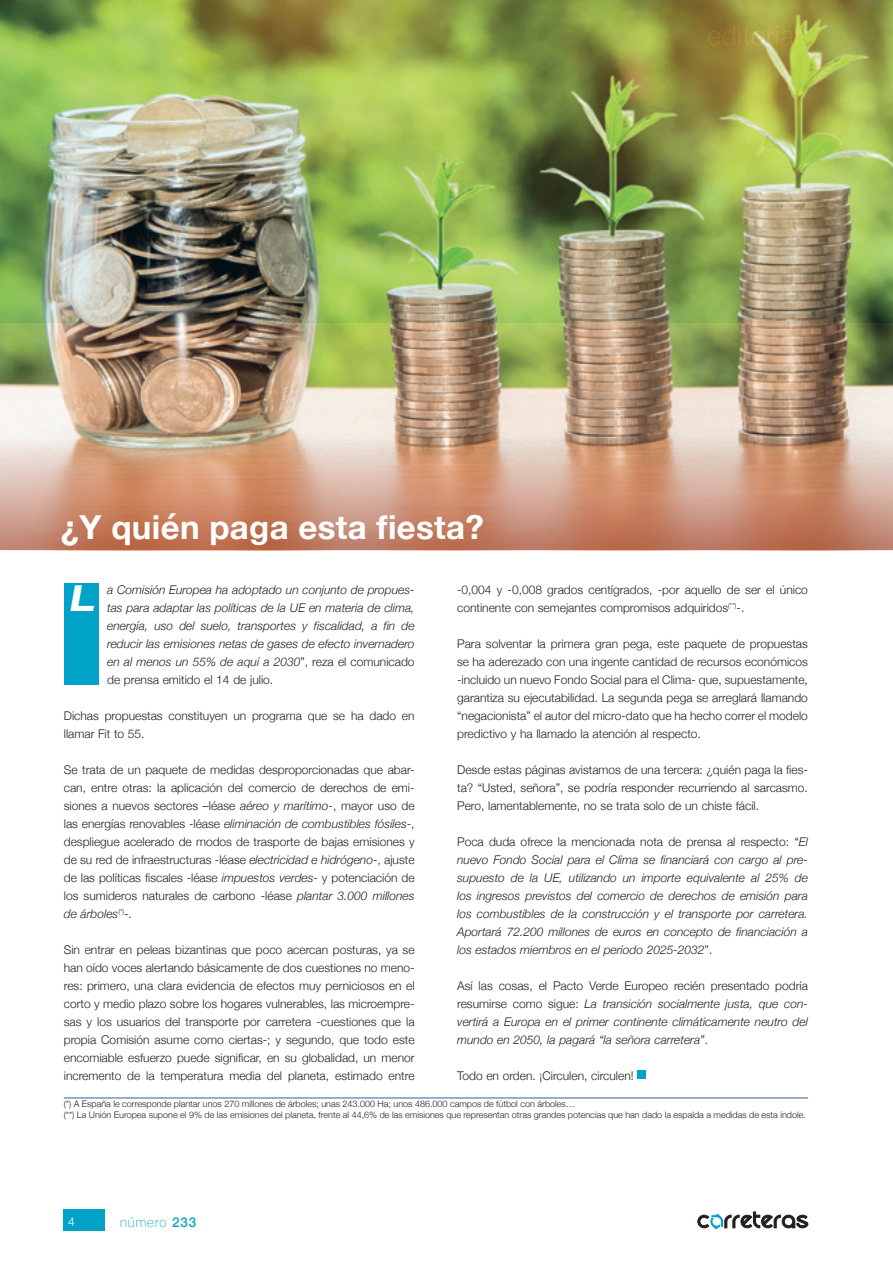
<style>
.page{position:relative;width:893px;height:1263px;background:#fff}
.page>*{position:absolute;margin:0;border:0;box-sizing:border-box;transform-origin:0 0}
.TEXTO_COMUN_2015{font:italic 700 expanded 36px "Helvetica Neue";color:#fff}
.TITULO_TRIBUNA{font:700 33px "Helvetica Neue";letter-spacing:.01em;color:#fff}
.t1{font:100 13.5px "Helvetica Neue";letter-spacing:.06em;color:#00a2c8}
.TEXTO_COMUN_2015-2{font:300 12px/18px "Helvetica Neue";color:#231f20;text-align:justify}
.TEXTO_COMUN_2015-3{font:italic 300 12px/18px "Helvetica Neue";color:#231f20;text-align:justify}
.t2{font:300 12px "Helvetica Neue";color:#fff}
.PIE_PAG{font:300 9px/10.8px "Helvetica Neue";color:#231f20}
.s1{font-style:normal}
.s2{font-style:italic}
.s3{font-weight:500}
</style>
<div class="page">
<div style="left:64px;top:1210px;width:41px;height:21px;background:#00a2c8"></div>
<svg style="left:698px;top:1212px;width:110px;height:17px"></svg>
<img style="left:0;top:0;width:893px;height:551px">
<div style="left:637px;top:1070px;width:9px;height:9px;background:#00a2c8"></div>
<div style="left:64px;top:583px;width:35px;height:101px;background:#00a2c8"></div>
<hr style="left:64px;top:1098px;width:744px;height:1px;background:#345ba9">
<svg style="left:0;top:424px;width:893px;height:126px;background:#cd9b81"></svg>
<p class="TITULO_TRIBUNA" style="left:61px;top:501px;width:424px">¿Y quién paga esta fiesta?</p>
<p class="TEXTO_COMUN_2015-3" style="left:107px;top:580px;width:309px">a Comisión Europea ha adoptado un conjunto de propues&shy;tas para adaptar las políticas de la UE en materia de clima, energía, uso del suelo, transportes y fiscalidad, a fin de reducir las emisiones netas de gases de efecto invernadero en al menos un 55% de aquí a 2030<span class="s1">”, reza el comunicado de prensa emitido el 14 de julio.</span></p>
<p class="TEXTO_COMUN_2015-2" style="left:64px;top:706px;width:352px">Dichas propuestas constituyen un programa que se ha dado en llamar Fit to 55.</p>
<p class="TEXTO_COMUN_2015-2" style="left:64px;top:760px;width:352px">Se trata de un paquete de medidas desproporcionadas que abar&shy;can, entre otras: la aplicación del comercio de derechos de emi&shy;siones a nuevos sectores –léase <span class="s2">aéreo y marítimo</span>-, mayor uso de las energías renovables -léase <span class="s2">eliminación de combustibles fósiles</span>-, despliegue acelerado de modos de trasporte de bajas emisiones y de su red de infraestructuras -léase <span class="s2">electricidad e hidrógeno</span>-, ajuste de las políticas fiscales -léase <span class="s2">impuestos verdes</span>- y potenciación de los sumideros naturales de carbono -léase <span class="s2">plantar 3.000 millones de árboles</span><sup>(*)</sup>-.</p>
<p class="TEXTO_COMUN_2015-2" style="left:64px;top:940px;width:352px">Sin entrar en peleas bizantinas que poco acercan posturas, ya se han oído voces alertando básicamente de dos cuestiones no meno&shy;res: primero, una clara evidencia de efectos muy perniciosos en el corto y medio plazo sobre los hogares vulnerables, las microempre&shy;sas y los usuarios del transporte por carretera -cuestiones que la propia Comisión asume como ciertas-; y segundo, que todo este encomiable esfuerzo puede significar, en su globalidad, un menor incremento de la temperatura media del planeta, estimado entre</p>
<p class="TEXTO_COMUN_2015" style="left:68px;top:576px;width:35px">L</p>
<p class="TEXTO_COMUN_2015-2" style="left:457px;top:580px;width:352px">-0,004 y -0,008 grados centígrados, -por aquello de ser el único continente con semejantes compromisos adquiridos<sup>(**)</sup>-.</p>
<p class="TEXTO_COMUN_2015-2" style="left:457px;top:634px;width:352px">Para solventar la primera gran pega, este paquete de propuestas se ha aderezado con una ingente cantidad de recursos económicos -incluido un nuevo Fondo Social para el Clima- que, supuestamente, garantiza su ejecutabilidad. La segunda pega se arreglará llamando “negacionista” el autor del micro-dato que ha hecho correr el modelo predictivo y ha llamado la atención al respecto.</p>
<p class="TEXTO_COMUN_2015-2" style="left:457px;top:760px;width:352px">Desde estas páginas avistamos de una tercera: ¿quién paga la fies&shy;ta? “Usted, señora”, se podría responder recurriendo al sarcasmo.<br>Pero, lamentablemente, no se trata solo de un chiste fácil.</p>
<p class="TEXTO_COMUN_2015-3" style="left:457px;top:832px;width:352px"><span class="s1">Poca duda ofrece la mencionada nota de prensa al respecto: “</span>El nuevo Fondo Social para el Clima se financiará con cargo al pre&shy;supuesto de la UE, utilizando un importe equivalente al 25% de los ingresos previstos del comercio de derechos de emisión para los combustibles de la construcción y el transporte por carretera.<br>Aportará 72.200 millones de euros en concepto de financiación a los estados miembros en el período 2025-2032<span class="s1">”.</span></p>
<p class="TEXTO_COMUN_2015-3" style="left:457px;top:976px;width:352px"><span class="s1">Así las cosas, el Pacto Verde Europeo recién presentado podría resumirse como sigue:</span> La transición socialmente justa, que con&shy;vertirá a Europa en el primer continente climáticamente neutro del mundo en 2050, la pagará “la señora carretera”<span class="s1">.</span></p>
<p class="TEXTO_COMUN_2015-2" style="left:457px;top:1066px;width:178px">Todo en orden. ¡Circulen, circulen!</p>
<p class="PIE_PAG" style="left:64px;top:1097px;width:744px">(*) A España le corresponde plantar unos 270 millones de árboles; unas 243.000 Ha; unos 486.000 campos de fútbol con árboles…<br>(**) La Unión Europea supone el 9% de las emisiones del planeta, frente al 44,6% de las emisiones que representan otras grandes potencias que han dado la espalda a medidas de esta índole.</p>
<p class="t2" style="left:68px;top:1212px;width:8px">4</p>
<p class="t1" style="left:120px;top:1212px;width:78px">número <span class="s3">233</span></p>
</div>
